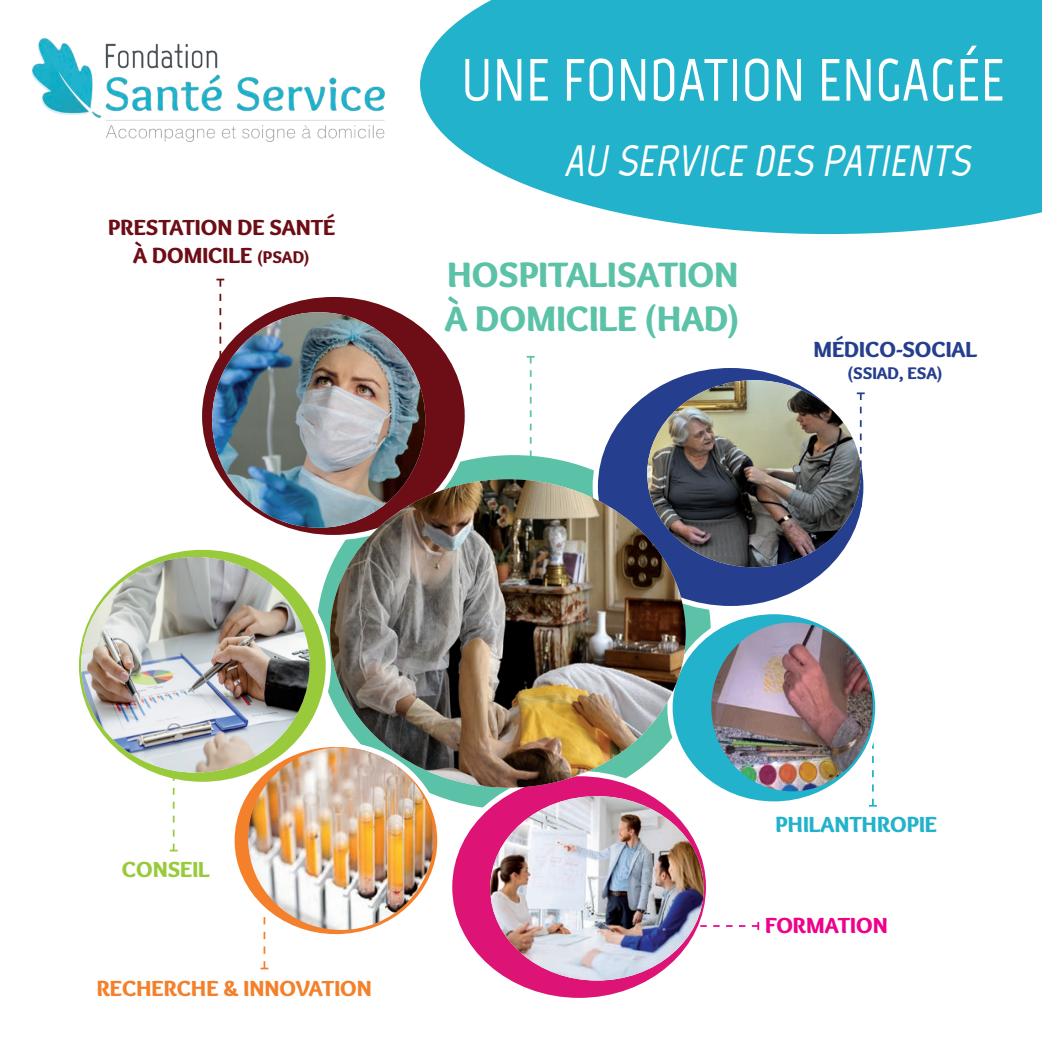
<style>
.page{position:relative;width:1042px;height:1042px;background:#fff}
.page>*{position:absolute;margin:0;border:0;box-sizing:border-box;transform-origin:0 0}
.t1{font:700 59.5px "Marvel";color:#fff}
.t2{font:italic 700 43.75px "Marvel";color:#fff}
.t3{font:900 36.75px/44.1px "Overlock";color:#5bc2a8}
.t4{font:900 22.75px/27.3px "Overlock";color:#6d0d16;text-align:center}
.t5{font:900 22.75px "Overlock";color:#f4802b}
.t6{font:900 22.75px "Overlock";color:#22b2cb}
.t7{font:900 22.75px "Overlock";color:#253f8e}
.t8{font:900 22.75px "Overlock";color:#ed028c}
.t9{font:900 22.75px "Overlock";color:#99ca3b}
.t10{font:900 17.5px "Overlock";color:#253f8e}
.s1{font-size:17.5px}
</style>
<div class="page">
<svg style="left:420px;top:0;width:622px;height:234px;background:#3bbad0"></svg>
<svg style="left:869px;top:742px;width:8px;height:64px"></svg>
<svg style="left:260px;top:931px;width:8px;height:38px"></svg>
<svg style="left:314px;top:452px;width:399px;height:360px;fill:#5bc2a8"></svg>
<svg style="left:199px;top:294px;width:268px;height:243px;background:#84333a"></svg>
<div style="left:595px;top:365px;width:271px;height:243px;background:#253f8e;border-radius:50%"></div>
<div style="left:450px;top:773px;width:258px;height:227px;background:#dd1475;border-radius:50%"></div>
<img style="left:647px;top:380px;width:214px;height:187px">
<svg style="left:76px;top:547px;width:252px;height:237px;fill:#99ca3b"></svg>
<img style="left:81px;top:557px;width:229px;height:215px">
<img style="left:490px;top:796px;width:214px;height:184px">
<svg style="left:700px;top:922px;width:59px;height:8px"></svg>
<svg style="left:170px;top:774px;width:8px;height:77px"></svg>
<svg style="left:527px;top:356px;width:8px;height:101px"></svg>
<svg style="left:857px;top:392px;width:7px;height:115px"></svg>
<svg style="left:216px;top:279px;width:8px;height:33px"></svg>
<div style="left:670px;top:611px;width:208px;height:193px;background:#22b2cb;border-radius:50%"></div>
<div style="left:667px;top:609px;width:213px;height:197px;border:5px solid #fff;border-radius:50%"></div>
<img style="left:711px;top:622px;width:162px;height:169px">
<svg style="left:232px;top:744px;width:208px;height:193px"></svg>
<div style="left:229px;top:742px;width:213px;height:197px;border:5px solid #fff;border-radius:50%"></div>
<img style="left:248px;top:747px;width:186px;height:183px">
<img style="left:212px;top:312px;width:213px;height:216px">
<img style="left:330px;top:479px;width:356px;height:309px">
<img style="left:32px;top:38px;width:353px;height:104px">
<p class="t4" style="left:108px;top:214px;width:229px">PRESTATION DE SANTé à DOMICILE <span class="s1">(PSAD)</span></p>
<h1 class="t1" style="left:461px;top:44px;width:545px">UNE FONDATION ENGAGéE</h1>
<h2 class="t2" style="left:566px;top:134px;width:408px">AU SERVICE DES PATIENTS</h2>
<h3 class="t3" style="left:445px;top:251px;width:298px">HOSPITALISATION à DOMICILE (HAD)</h3>
<p class="t7" style="left:813px;top:335px;width:165px">MéDICO-SOCIAL</p>
<p class="t10" style="left:847px;top:362px;width:97px">(SSIAD, ESA)</p>
<p class="t9" style="left:122px;top:855px;width:89px">CONSEIL</p>
<p class="t5" style="left:97px;top:974px;width:277px">RECHERCHE &amp; INNOVATION</p>
<p class="t6" style="left:775px;top:810px;width:163px">PHILANTHROPIE</p>
<p class="t8" style="left:765px;top:911px;width:124px">FORMATION</p>
</div>
